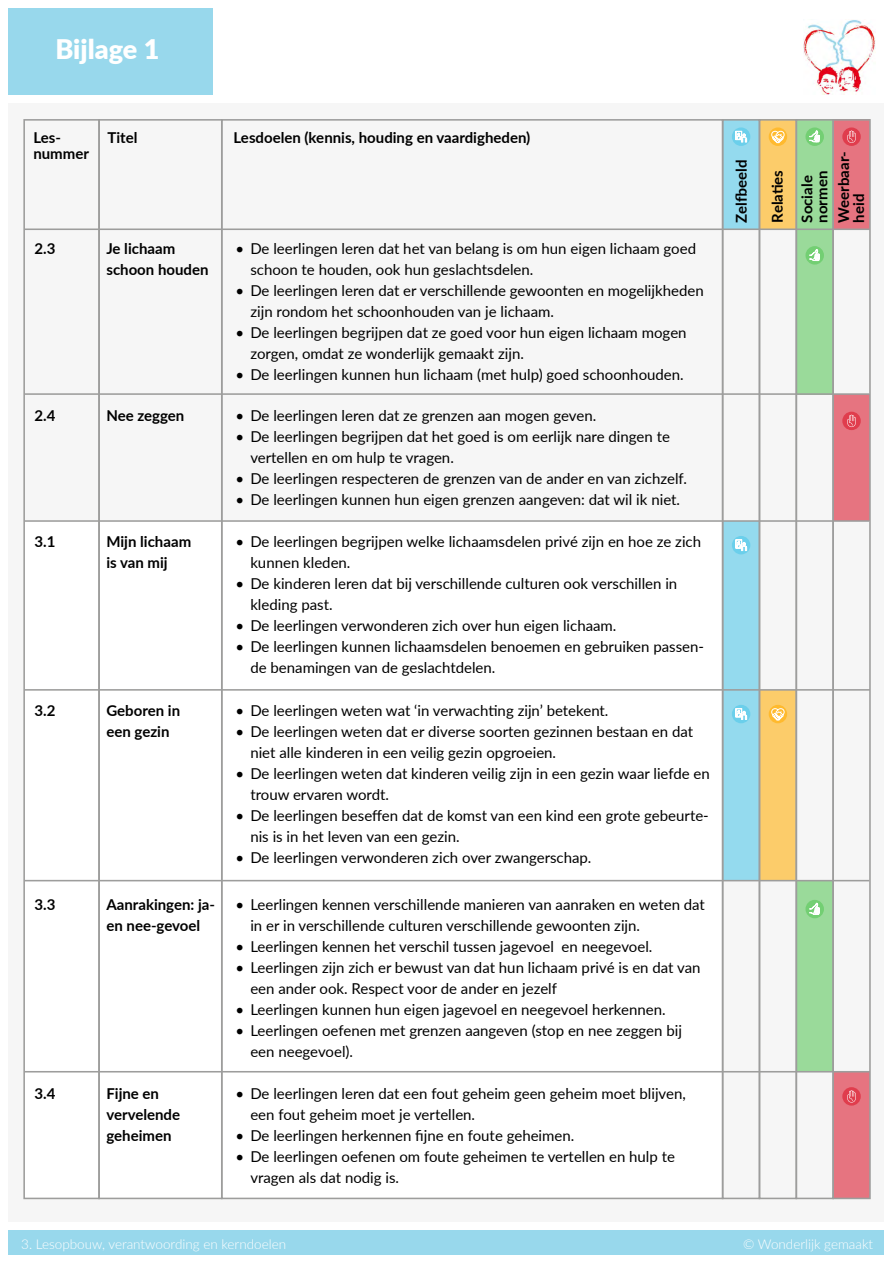
<style>
.page{position:relative;width:893px;height:1263px;background:#fff}
.page>*{position:absolute;margin:0;border:0;box-sizing:border-box;transform-origin:0 0}
.t1{font:900 27px "Lato";color:#fff}
.t2{font:15px/21px "Lato";color:#000}
.t3{font:700 15px/21px "Lato";color:#000}
.t4{font:300 13.5px "Lato";color:#fff}
</style>
<div class="page">
<div style="left:9px;top:104px;width:875px;height:1118px;background:#f6f6f6"></div>
<div style="left:796px;top:119px;width:37px;height:275px;background:#9ada9a"></div>
<div style="left:796px;top:881px;width:37px;height:191px;background:#9ada9a"></div>
<div style="left:833px;top:119px;width:37px;height:111px;background:#e67480"></div>
<div style="left:833px;top:394px;width:37px;height:126px;background:#e67480"></div>
<div style="left:833px;top:1072px;width:37px;height:126px;background:#e67480"></div>
<div style="left:759px;top:119px;width:37px;height:111px;background:#fccc6a"></div>
<div style="left:759px;top:690px;width:37px;height:191px;background:#fccc6a"></div>
<div style="left:723px;top:119px;width:36px;height:111px;background:#94daee"></div>
<div style="left:723px;top:521px;width:36px;height:360px;background:#94daee"></div>
<div style="left:24px;top:520px;width:699px;height:678px;background:#fff"></div>
<img style="left:804px;top:20px;width:71px;height:74px">
<div style="left:9px;top:9px;width:204px;height:86px;background:#98d8ec"></div>
<div style="left:9px;top:1230px;width:875px;height:25px;background:#98d8ec"></div>
<div style="left:23px;top:119px;width:77px;height:1080px;border:2px solid #9d9d9c"></div>
<div style="left:98px;top:119px;width:125px;height:1080px;border:2px solid #9d9d9c"></div>
<div style="left:795px;top:119px;width:39px;height:1080px;border:2px solid #9d9d9c"></div>
<div style="left:832px;top:119px;width:39px;height:1080px;border:2px solid #9d9d9c"></div>
<div style="left:759px;top:119px;width:38px;height:1080px;border:2px solid #9d9d9c"></div>
<div style="left:722px;top:119px;width:38px;height:1080px;border:2px solid #9d9d9c"></div>
<svg style="left:732px;top:127px;width:18px;height:19px"></svg>
<svg style="left:736px;top:131px;width:11px;height:11px"></svg>
<svg style="left:769px;top:127px;width:18px;height:19px"></svg>
<svg style="left:771px;top:130px;width:14px;height:13px"></svg>
<div style="left:842px;top:127px;width:19px;height:19px;background:#e03d4d;border-radius:50%"></div>
<svg style="left:847px;top:131px;width:9px;height:12px"></svg>
<svg style="left:805px;top:127px;width:19px;height:19px"></svg>
<svg style="left:809px;top:130px;width:11px;height:12px"></svg>
<hr style="left:24px;top:228px;width:845px;height:2px;background:#9d9d9c">
<hr style="left:24px;top:393px;width:845px;height:2px;background:#9d9d9c">
<hr style="left:24px;top:520px;width:845px;height:2px;background:#9d9d9c">
<hr style="left:24px;top:689px;width:846px;height:2px;background:#9d9d9c">
<hr style="left:24px;top:880px;width:845px;height:1px;background:#9d9d9c">
<hr style="left:24px;top:1071px;width:845px;height:1px;background:#9d9d9c">
<svg style="left:732px;top:536px;width:18px;height:18px"></svg>
<svg style="left:736px;top:540px;width:11px;height:11px"></svg>
<div style="left:732px;top:705px;width:18px;height:18px;background:#6bcfeb;border-radius:50%"></div>
<svg style="left:736px;top:708px;width:11px;height:12px"></svg>
<div style="left:769px;top:705px;width:18px;height:18px;background:#ffba2e;border-radius:50%"></div>
<svg style="left:771px;top:708px;width:14px;height:13px"></svg>
<div style="left:842px;top:1087px;width:19px;height:18px;background:#e03d4d;border-radius:50%"></div>
<svg style="left:847px;top:1090px;width:9px;height:12px"></svg>
<div style="left:842px;top:412px;width:19px;height:18px;background:#e03d4d;border-radius:50%"></div>
<svg style="left:847px;top:415px;width:9px;height:12px"></svg>
<div style="left:805px;top:246px;width:19px;height:19px;background:#73cf73;border-radius:50%"></div>
<svg style="left:809px;top:249px;width:11px;height:12px"></svg>
<div style="left:805px;top:900px;width:19px;height:18px;background:#73cf73;border-radius:50%"></div>
<svg style="left:809px;top:903px;width:11px;height:11px"></svg>
<h1 class="t1" style="left:55px;top:29px;width:105px">Bijlage 1</h1>
<p class="t3" style="left:33px;top:128px;width:57px;line-height:16.5px">Les&shy;nummer</p>
<p class="t3" style="left:108px;top:126px;width:31px">Titel</p>
<p class="t3" style="left:234px;top:126px;width:298px">Lesdoelen (kennis, houding en vaardigheden)</p>
<p class="t3" style="left:34px;top:237px;width:22px">2.3</p>
<p class="t3" style="left:106px;top:237px;width:104px">Je lichaam schoon houden</p>
<p class="t3" style="left:34px;top:404px;width:22px">2.4</p>
<p class="t3" style="left:106px;top:404px;width:79px">Nee zeggen</p>
<p class="t3" style="left:34px;top:530px;width:22px">3.1</p>
<p class="t3" style="left:106px;top:530px;width:86px">Mijn lichaam is van mij</p>
<p class="t3" style="left:34px;top:699px;width:22px">3.2</p>
<p class="t3" style="left:106px;top:699px;width:75px">Geboren in een gezin</p>
<p class="t3" style="left:34px;top:893px;width:22px">3.3</p>
<p class="t3" style="left:106px;top:893px;width:110px">Aanrakingen: ja&shy;en nee-gevoel</p>
<p class="t3" style="left:34px;top:1083px;width:22px">3.4</p>
<p class="t3" style="left:106px;top:1083px;width:75px">Fijne en vervelende geheimen</p>
<p class="t2" style="left:250px;top:237px;width:447px;text-indent:-15px">• De leerlingen leren dat het van belang is om hun eigen lichaam goed schoon te houden, ook hun geslachtsdelen.</p>
<p class="t2" style="left:250px;top:279px;width:455px;text-indent:-15px">• De leerlingen leren dat er verschillende gewoonten en mogelijkheden zijn rondom het schoonhouden van je lichaam.</p>
<p class="t2" style="left:250px;top:321px;width:438px;text-indent:-15px">• De leerlingen begrijpen dat ze goed voor hun eigen lichaam mogen zorgen, omdat ze wonderlijk gemaakt zijn.</p>
<p class="t2" style="left:235px;top:363px;width:450px">• De leerlingen kunnen hun lichaam (met hulp) goed schoonhouden.</p>
<p class="t2" style="left:235px;top:404px;width:362px">• De leerlingen leren dat ze grenzen aan mogen geven.</p>
<p class="t2" style="left:250px;top:425px;width:421px;text-indent:-15px">• De leerlingen begrijpen dat het goed is om eerlijk nare dingen te vertellen en om hulp te vragen.</p>
<p class="t2" style="left:235px;top:467px;width:453px">• De leerlingen respecteren de grenzen van de ander en van zichzelf.</p>
<p class="t2" style="left:235px;top:488px;width:446px">• De leerlingen kunnen hun eigen grenzen aangeven: dat wil ik niet.</p>
<p class="t2" style="left:250px;top:530px;width:452px;text-indent:-15px">• De leerlingen begrijpen welke lichaamsdelen privé zijn en hoe ze zich kunnen kleden.</p>
<p class="t2" style="left:250px;top:572px;width:428px;text-indent:-15px">• De kinderen leren dat bij verschillende culturen ook verschillen in kleding past.</p>
<p class="t2" style="left:235px;top:614px;width:383px">• De leerlingen verwonderen zich over hun eigen lichaam.</p>
<p class="t2" style="left:250px;top:635px;width:455px;text-indent:-15px">• De leerlingen kunnen lichaamsdelen benoemen en gebruiken passen&shy;de benamingen van de geslachtdelen.</p>
<p class="t2" style="left:235px;top:699px;width:375px">• De leerlingen weten wat ‘in verwachting zijn’ betekent.</p>
<p class="t2" style="left:250px;top:720px;width:444px;text-indent:-15px">• De leerlingen weten dat er diverse soorten gezinnen bestaan en dat niet alle kinderen in een veilig gezin opgroeien.</p>
<p class="t2" style="left:250px;top:762px;width:461px;text-indent:-15px">• De leerlingen weten dat kinderen veilig zijn in een gezin waar liefde en trouw ervaren wordt.</p>
<p class="t2" style="left:250px;top:804px;width:460px;text-indent:-15px">• De leerlingen beseffen dat de komst van een kind een grote gebeurte&shy;nis is in het leven van een gezin.</p>
<p class="t2" style="left:235px;top:846px;width:358px">• De leerlingen verwonderen zich over zwangerschap.</p>
<p class="t2" style="left:250px;top:893px;width:456px;text-indent:-15px">• Leerlingen kennen verschillende manieren van aanraken en weten dat in er in verschillende culturen verschillende gewoonten zijn.</p>
<p class="t2" style="left:235px;top:935px;width:419px">• Leerlingen kennen het verschil tussen jagevoel en neegevoel.</p>
<p class="t2" style="left:250px;top:956px;width:452px;text-indent:-15px">• Leerlingen zijn zich er bewust van dat hun lichaam privé is en dat van een ander ook. Respect voor de ander en jezelf</p>
<p class="t2" style="left:235px;top:998px;width:432px">• Leerlingen kunnen hun eigen jagevoel en neegevoel herkennen.</p>
<p class="t2" style="left:250px;top:1019px;width:433px;text-indent:-15px">• Leerlingen oefenen met grenzen aangeven (stop en nee zeggen bij een neegevoel).</p>
<p class="t2" style="left:250px;top:1083px;width:437px;text-indent:-15px">• De leerlingen leren dat een fout geheim geen geheim moet blijven, een fout geheim moet je vertellen.</p>
<p class="t2" style="left:235px;top:1125px;width:341px">• De leerlingen herkennen fijne en foute geheimen.</p>
<p class="t2" style="left:250px;top:1146px;width:426px;text-indent:-15px">• De leerlingen oefenen om foute geheimen te vertellen en hulp te vragen als dat nodig is.</p>
<p class="t3" style="left:810px;top:223px;width:73px;line-height:21.8px;rotate:-90deg">normen<br>Weerbaar-</p>
<p class="t3" style="left:730px;top:223px;width:64px;rotate:-90deg">Zelfbeeld</p>
<p class="t3" style="left:762px;top:223px;width:54px;line-height:29.4px;rotate:-90deg">Relaties<br>Sociale</p>
<p class="t3" style="left:848px;top:223px;width:30px;rotate:-90deg">heid</p>
<p class="t4" style="left:21px;top:1234px;width:266px">3. Lesopbouw, verantwoording en kerndoelen</p>
<p class="t4" style="left:743px;top:1234px;width:131px">© Wonderlijk gemaakt</p>
</div>
